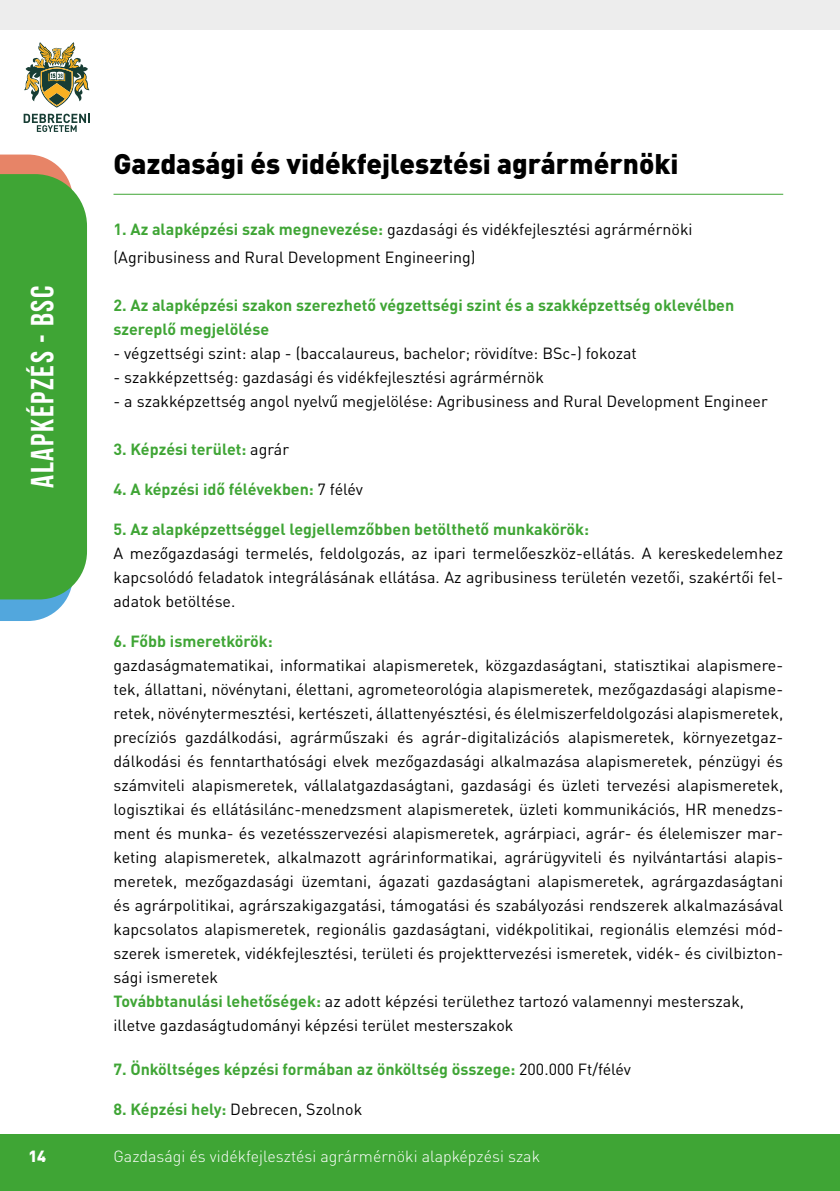
<style>
.page{position:relative;width:840px;height:1191px;background:#fff}
.page>*{position:absolute;margin:0;border:0;box-sizing:border-box;transform-origin:0 0}
.t1{font:700 32px "Bebas Neue";letter-spacing:.05em;color:#fff}
.t2{font:900 28px "DIN Pro";color:#000}
.t3{font:16px/24px "DIN Pro";color:#000}
.t4{font:700 16px/24px "DIN Pro";color:#3fa535}
.t5{font:300 16px "DIN Pro";color:#fff}
.t6{font:900 16px "DIN Pro";color:#fff}
.s1{font-weight:700;color:#3fa535}
.s2{font-weight:400;color:#000}
</style>
<div class="page">
<svg style="left:23px;top:42px;width:67px;height:90px"></svg>
<div style="left:0;top:0;width:839px;height:29px;background:#ededed"></div>
<svg style="left:0;top:154px;width:87px;height:467px;background:#4ea946"></svg>
<div style="left:0;top:1134px;width:839px;height:57px;background:#3fa535"></div>
<hr style="left:113px;top:194px;width:669px;height:1px;background:#3fa535">
<h1 class="t1" style="left:25px;top:488px;width:203px;rotate:-90deg">ALAPKÉPZÉS - BSC</h1>
<h2 class="t2" style="left:113px;top:140px;width:566px">Gazdasági és vidékfejlesztési agrármérnöki</h2>
<p class="t3" style="left:113px;top:214px;width:580px;line-height:28px"><span class="s1">1. Az alapképzési szak megnevezése:</span> gazdasági és vidékfejlesztési agrármérnöki (Agribusiness and Rural Development Engineering)</p>
<p class="t4" style="left:113px;top:291px;width:622px">2. Az alapképzési szakon szerezhető végzettségi szint és a szakképzettség oklevélben szereplő megjelölése</p>
<p class="t3" style="left:113px;top:340px;width:524px">- végzettségi szint: alap - (baccalaureus, bachelor; rövidítve: BSc-) fokozat</p>
<p class="t3" style="left:113px;top:364px;width:431px">- szakképzettség: gazdasági és vidékfejlesztési agrármérnök</p>
<p class="t3" style="left:113px;top:388px;width:655px">- a szakképzettség angol nyelvű megjelölése: Agribusiness and Rural Development Engineer</p>
<p class="t4" style="left:113px;top:435px;width:177px">3. Képzési terület: <span class="s2">agrár</span></p>
<p class="t4" style="left:113px;top:475px;width:251px">4. A képzési idő félévekben: <span class="s2">7 félév</span></p>
<p class="t4" style="left:113px;top:515px;width:477px">5. Az alapképzettséggel legjellemzőbben betölthető munkakörök:</p>
<p class="t3" style="left:113px;top:540px;width:670px;text-align:justify">A mezőgazdasági termelés, feldolgozás, az ipari termelőeszköz-ellátás. A kereskedelemhez kapcsolódó feladatok integrálásának ellátása. Az agribusiness területén vezetői, szakértői fel&shy;adatok betöltése.</p>
<p class="t4" style="left:113px;top:627px;width:161px">6. Főbb ismeretkörök:</p>
<p class="t3" style="left:113px;top:652px;width:671px">gazdaságmatematikai, informatikai alapismeretek, közgazdaságtani, statisztikai alapismere&shy;tek, állattani, növénytani, élettani, agrometeorológia alapismeretek, mezőgazdasági alapisme&shy;retek, növénytermesztési, kertészeti, állattenyésztési, és élelmiszerfeldolgozási alapismeretek, precíziós gazdálkodási, agrárműszaki és agrár-digitalizációs alapismeretek, környezetgaz&shy;dálkodási és fenntarthatósági elvek mezőgazdasági alkalmazása alapismeretek, pénzügyi és számviteli alapismeretek, vállalatgazdaságtani, gazdasági és üzleti tervezési alapismeretek, logisztikai és ellátásilánc-menedzsment alapismeretek, üzleti kommunikációs, HR menedzs&shy;ment és munka- és vezetésszervezési alapismeretek, agrárpiaci, agrár- és élelemiszer mar&shy;keting alapismeretek, alkalmazott agrárinformatikai, agrárügyviteli és nyilvántartási alapis&shy;meretek, mezőgazdasági üzemtani, ágazati gazdaságtani alapismeretek, agrárgazdaságtani és agrárpolitikai, agrárszakigazgatási, támogatási és szabályozási rendszerek alkalmazásával kapcsolatos alapismeretek, regionális gazdaságtani, vidékpolitikai, regionális elemzési mód&shy;szerek ismeretek, vidékfejlesztési, területi és projekttervezési ismeretek, vidék- és civilbizton&shy;sági ismeretek<br><span class="s1">Továbbtanulási lehetőségek:</span> az adott képzési területhez tartozó valamennyi mesterszak, illetve gazdaságtudományi képzési terület mesterszakok</p>
<p class="t4" style="left:113px;top:1055px;width:519px">7. Önköltséges képzési formában az önköltség összege: <span class="s2">200.000 Ft/félév</span></p>
<p class="t3" style="left:113px;top:1096px;width:250px"><span class="s1">8. Képzési hely:</span> Debrecen, Szolnok</p>
<p class="t6" style="left:28px;top:1142px;width:19px">14</p>
<p class="t5" style="left:113px;top:1143px;width:428px">Gazdasági és vidékfejlesztési agrármérnöki alapképzési szak</p>
</div>
